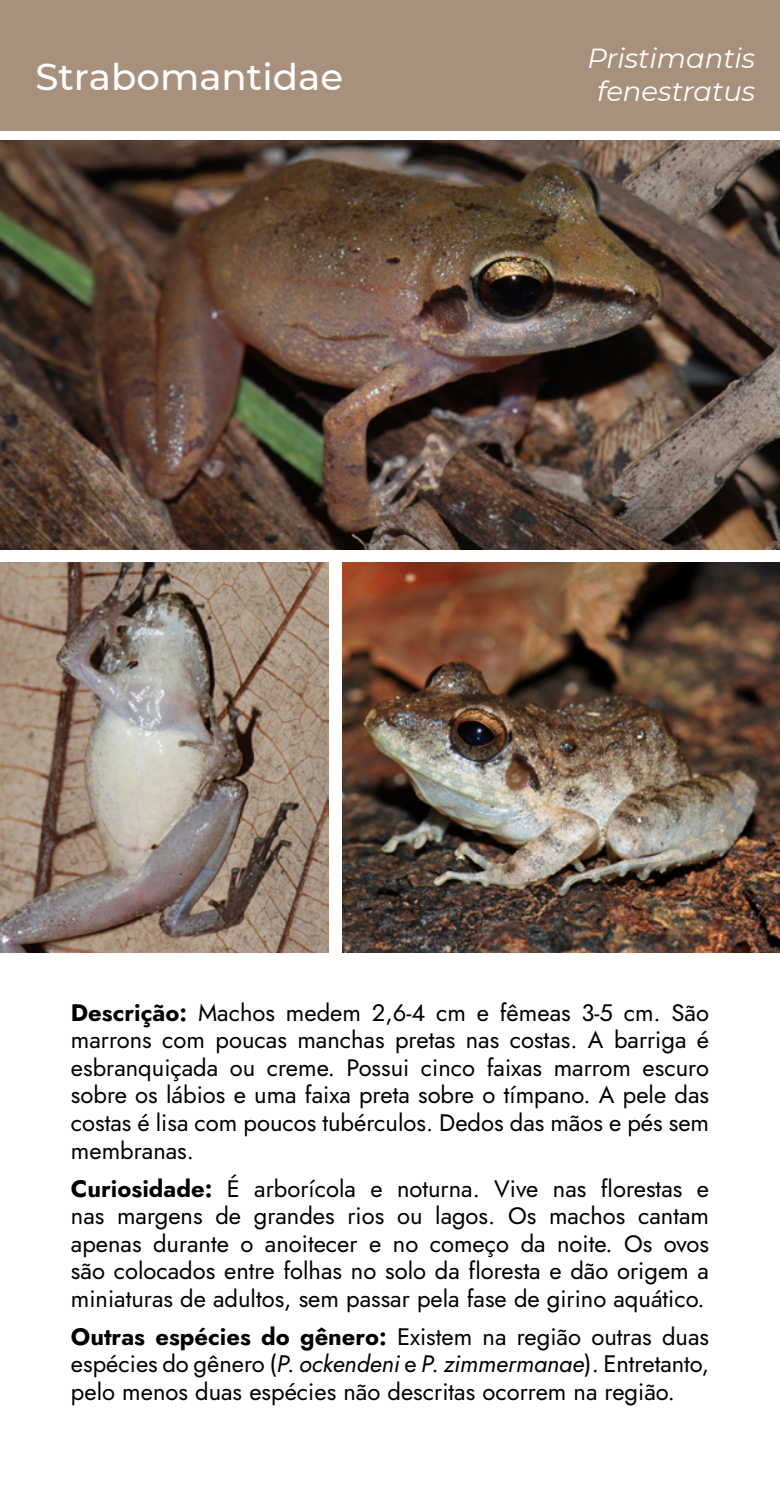
<style>
.page{position:relative;width:780px;height:1489px;background:#fff}
.page>*{position:absolute;margin:0;border:0;box-sizing:border-box;transform-origin:0 0}
.t1{font:500 37.25px "Montserrat";color:#fff}
.t2{font:italic 27.5px "Montserrat";color:#fff}
.t3{font:23.75px/27.5px "Jost";color:#000;text-align:justify}
.s1{font-weight:700}
.s2{font-style:italic}
</style>
<div class="page">
<div style="left:0;top:0;width:780px;height:130px;background:#a7917c"></div>
<img style="left:0;top:141px;width:780px;height:408px">
<img style="left:0;top:562px;width:328px;height:390px">
<img style="left:342px;top:562px;width:438px;height:390px">
<h1 class="t1" style="left:35px;top:51px;width:309px">Strabomantidae</h1>
<p class="t2" style="left:587px;top:39px;width:169px">Pristimantis</p>
<p class="t2" style="left:597px;top:72px;width:160px">fenestratus</p>
<p class="t3" style="left:71px;top:999px;width:639px"><span class="s1">Descrição:</span> Machos medem 2,6-4 cm e fêmeas 3-5 cm. São marrons com poucas manchas pretas nas costas. A barriga é esbranquiçada ou creme. Possui cinco faixas marrom escuro sobre os lábios e uma faixa preta sobre o tímpano. A pele das costas é lisa com poucos tubérculos. Dedos das mãos e pés sem membranas.</p>
<p class="t3" style="left:71px;top:1174px;width:639px"><span class="s1">Curiosidade:</span> É arborícola e noturna. Vive nas florestas e nas margens de grandes rios ou lagos. Os machos cantam apenas durante o anoitecer e no começo da noite. Os ovos são colocados entre folhas no solo da floresta e dão origem a miniaturas de adultos, sem passar pela fase de girino aquático.</p>
<p class="t3" style="left:71px;top:1322px;width:639px"><span class="s1">Outras espécies do gênero:</span> Existem na região outras duas espécies do gênero (<span class="s2">P. ockendeni</span> e <span class="s2">P. zimmermanae</span>). Entretanto, pelo menos duas espécies não descritas ocorrem na região.</p>
</div>
